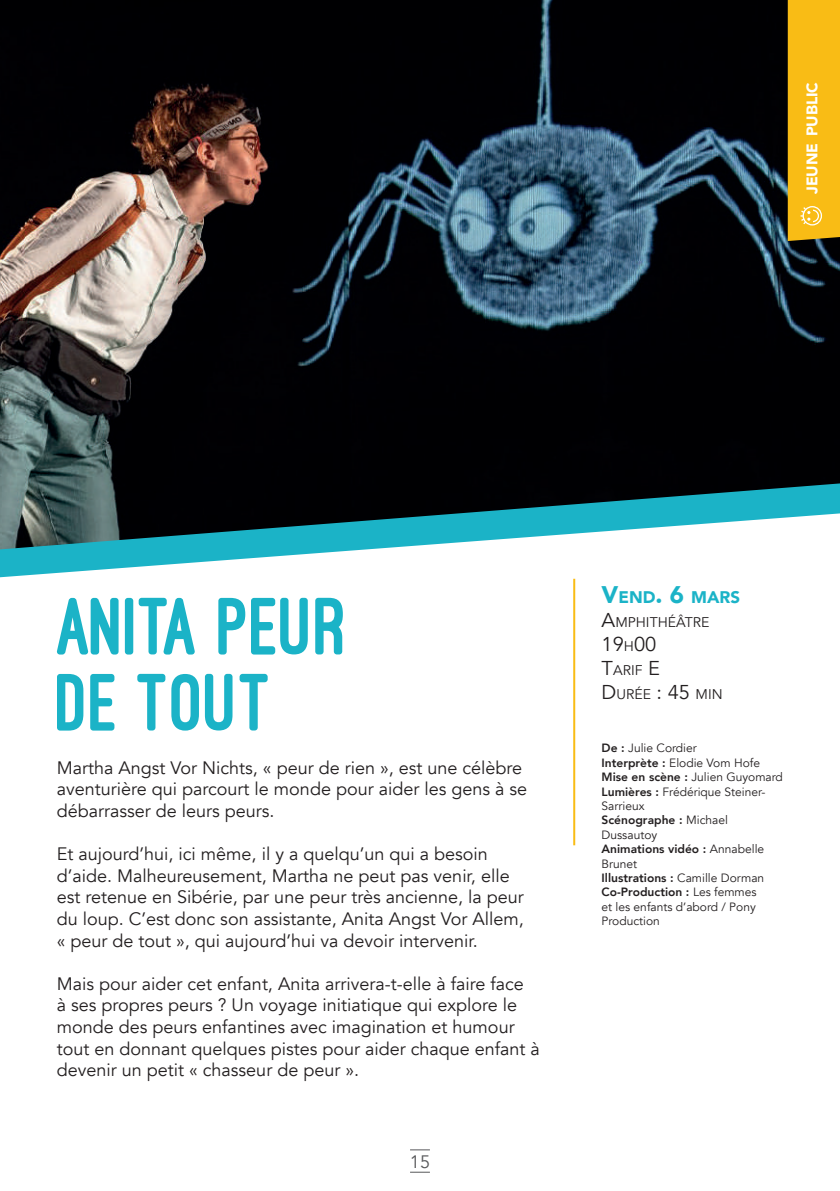
<style>
.page{position:relative;width:840px;height:1191px;background:#fff}
.page>*{position:absolute;margin:0;border:0;box-sizing:border-box;transform-origin:0 0}
.t1{font:800 84px/76px "Ostrich Sans";color:#1bb3c7}
.t2{font:20px "Avenir";color:#231f20}
.t3{font:18px/21.6px "Avenir";color:#231f20}
.t4{font:18px "Avenir";color:#57585a}
.t5{font:900 16.8px "Avenir";color:#1bb3c7}
.t6{font:900 15.4px "Avenir";color:#fff}
.t7{font:14px/24px "Avenir";color:#231f20}
.t8{font:12px/14.4px "Avenir";color:#231f20}
.s1{font-size:24px}
.s2{font-size:20px}
.s3{font-size:14px}
.s4{font-weight:800}
</style>
<div class="page">
<svg style="left:410px;top:1149px;width:19px;height:1px"></svg>
<svg style="left:410px;top:1171px;width:19px;height:1px"></svg>
<hr style="left:573px;top:579px;width:2px;height:266px;background:#f9bc15">
<svg style="left:0;top:549px;width:371px;height:28px"></svg>
<img style="left:0;top:0;width:839px;height:549px">
<div style="left:787px;top:0;width:52px;height:241px;background:#f9bc15"></div>
<p class="t6" style="left:798px;top:194px;width:114px;rotate:-90deg">JEUNE PUBLIC</p>
<h1 class="t1" style="left:57px;top:589px;width:293px">ANITA PEUR<br>DE TOUT</h1>
<p class="t3" style="left:57px;top:757px;width:471px">Martha Angst Vor Nichts, « peur de rien », est une célèbre aventurière qui parcourt le monde pour aider les gens à se débarrasser de leurs peurs.</p>
<p class="t3" style="left:57px;top:843px;width:468px">Et aujourd’hui, ici même, il y a quelqu’un qui a besoin d’aide. Malheureusement, Martha ne peut pas venir, elle est retenue en Sibérie, par une peur très ancienne, la peur du loup. C’est donc son assistante, Anita Angst Vor Allem, « peur de tout », qui aujourd’hui va devoir intervenir.</p>
<p class="t3" style="left:57px;top:973px;width:484px">Mais pour aider cet enfant, Anita arrivera-t-elle à faire face<br>à ses propres peurs ? Un voyage initiatique qui explore le monde des peurs enfantines avec imagination et humour tout en donnant quelques pistes pour aider chaque enfant à devenir un petit « chasseur de peur ».</p>
<p class="t4" style="left:410px;top:1151px;width:22px">15</p>
<p class="t5" style="left:601px;top:583px;width:139px"><span class="s1">V</span>END <span class="s1">. 6</span> MARS</p>
<p class="t7" style="left:601px;top:611px;width:109px"><span class="s2">A</span>MPHITHÉÂTRE</p>
<p class="t2" style="left:601px;top:632px;width:56px">19<span class="s3">H</span>00</p>
<p class="t7" style="left:601px;top:659px;width:122px"><span class="s2">T</span>ARIF <span class="s2">E<br>D</span>URÉE <span class="s2">: 45</span> M IN</p>
<p class="t8" style="left:601px;top:741px;width:183px"><span class="s4">De :</span> Julie Cordier<br><span class="s4">Interprète :</span> Elodie Vom Hofe<br><span class="s4">Mise en scène :</span> Julien Guyomard<br><span class="s4">Lumières :</span> Frédérique Steiner-<br>Sarrieux<br><span class="s4">Scénographe :</span> Michael<br>Dussautoy<br><span class="s4">Animations vidéo :</span> Annabelle<br>Brunet<br><span class="s4">Illustrations :</span> Camille Dorman<br><span class="s4">Co-Production :</span> Les femmes<br>et les enfants d’abord / Pony<br>Production</p>
</div>
